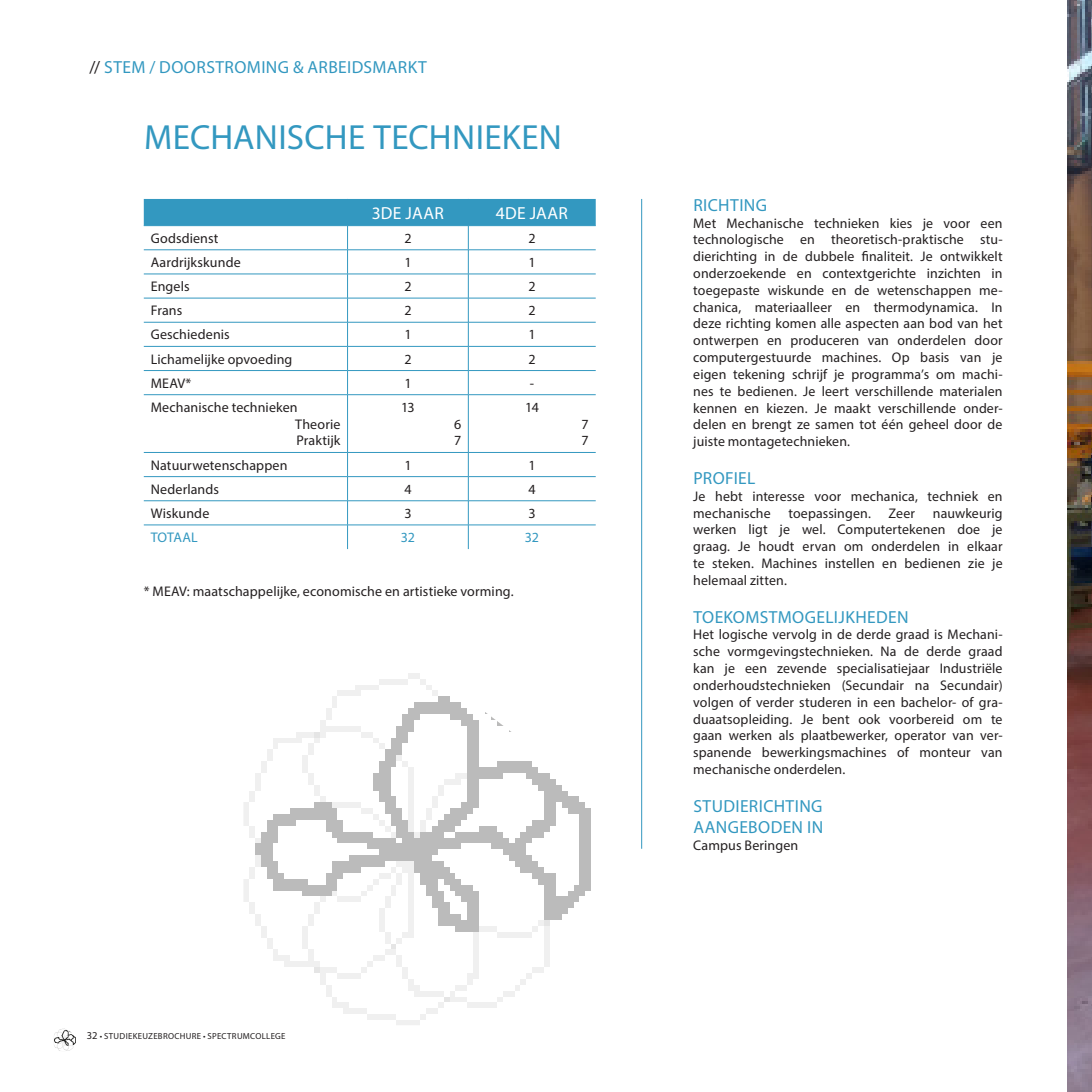
<style>
.page{position:relative;width:1092px;height:1092px;background:#fff}
.page>*{position:absolute;margin:0;border:0;box-sizing:border-box;transform-origin:0 0}
.t1{font:35px "Myriad Pro";letter-spacing:.005em;color:#3398c0}
.t2{font:17.5px "Myriad Pro";letter-spacing:.025em;color:#3398c0}
.t3{font:17.5px "Myriad Pro";letter-spacing:.015em;color:#fff}
.t4{font:14px/16.8px "Myriad Pro";letter-spacing:.01em;color:#231f20;text-align:justify}
.t5{font:14px "Myriad Pro";letter-spacing:-.01em;color:#3398c0}
.t6{font:8.75px "Myriad Pro";letter-spacing:.035em;color:#231f20}
.s1{color:#231f20}
.s2{font-size:10.5px}
</style>
<div class="page">
<img style="left:54px;top:1028px;width:22px;height:23px">
<hr style="left:641px;top:199px;width:1px;height:649px;background:#3398c0">
<svg style="left:144px;top:199px;width:451px;height:195px"></svg>
<hr style="left:144px;top:394px;width:203px;height:1px;background:#3398c0">
<hr style="left:347px;top:394px;width:121px;height:1px;background:#3398c0">
<hr style="left:347px;top:395px;width:1px;height:57px;background:#3398c0">
<hr style="left:468px;top:394px;width:127px;height:1px;background:#3398c0">
<hr style="left:468px;top:395px;width:1px;height:57px;background:#3398c0">
<hr style="left:144px;top:500px;width:203px;height:1px;background:#3398c0">
<hr style="left:347px;top:500px;width:121px;height:1px;background:#3398c0">
<hr style="left:468px;top:500px;width:127px;height:1px;background:#3398c0">
<hr style="left:144px;top:524px;width:203px;height:1px;background:#3398c0">
<hr style="left:347px;top:524px;width:121px;height:1px;background:#3398c0">
<hr style="left:468px;top:524px;width:127px;height:1px;background:#3398c0">
<hr style="left:144px;top:452px;width:203px;height:1px;background:#3398c0">
<hr style="left:347px;top:452px;width:121px;height:1px;background:#3398c0">
<svg style="left:347px;top:452px;width:1px;height:97px"></svg>
<hr style="left:468px;top:452px;width:127px;height:1px;background:#3398c0">
<svg style="left:468px;top:452px;width:1px;height:97px"></svg>
<hr style="left:144px;top:476px;width:203px;height:1px;background:#3398c0">
<hr style="left:347px;top:476px;width:121px;height:1px;background:#3398c0">
<hr style="left:468px;top:476px;width:127px;height:1px;background:#3398c0">
<img style="left:1067px;top:0;width:24px;height:1091px">
<p class="t2" style="left:89px;top:57px;width:339px"><span class="s1">//</span> STEM / DOORSTROMING &amp; ARBEIDSMARKT</p>
<p class="t1" style="left:144px;top:116px;width:419px">MECHANISCHE TECHNIEKEN</p>
<p class="t3" style="left:372px;top:202px;width:73px">3DE JAAR</p>
<p class="t3" style="left:496px;top:202px;width:74px">4DE JAAR</p>
<p class="t4" style="left:151px;top:229px;width:69px">Godsdienst</p>
<p class="t4" style="left:404px;top:229px;width:9px">2</p>
<p class="t4" style="left:528px;top:229px;width:9px">2</p>
<p class="t4" style="left:151px;top:253px;width:91px">Aardrijkskunde</p>
<p class="t4" style="left:404px;top:253px;width:9px">1</p>
<p class="t4" style="left:528px;top:253px;width:9px">1</p>
<p class="t4" style="left:151px;top:278px;width:40px">Engels</p>
<p class="t4" style="left:404px;top:278px;width:9px">2</p>
<p class="t4" style="left:528px;top:278px;width:9px">2</p>
<p class="t4" style="left:151px;top:302px;width:33px">Frans</p>
<p class="t4" style="left:404px;top:302px;width:9px">2</p>
<p class="t4" style="left:528px;top:302px;width:9px">2</p>
<p class="t4" style="left:151px;top:326px;width:80px">Geschiedenis</p>
<p class="t4" style="left:404px;top:326px;width:9px">1</p>
<p class="t4" style="left:528px;top:326px;width:9px">1</p>
<p class="t4" style="left:151px;top:350px;width:143px">Lichamelijke opvoeding</p>
<p class="t4" style="left:404px;top:350px;width:9px">2</p>
<p class="t4" style="left:528px;top:350px;width:9px">2</p>
<p class="t4" style="left:151px;top:374px;width:42px">MEAV*</p>
<p class="t4" style="left:404px;top:374px;width:9px">1</p>
<p class="t4" style="left:530px;top:374px;width:6px">-</p>
<p class="t4" style="left:151px;top:398px;width:148px">Mechanische technieken</p>
<p class="t4" style="left:295px;top:415px;width:47px">Theorie</p>
<p class="t4" style="left:296px;top:432px;width:46px">Praktijk</p>
<p class="t4" style="left:401px;top:398px;width:15px">13</p>
<p class="t4" style="left:525px;top:398px;width:15px">14</p>
<p class="t4" style="left:454px;top:415px;width:9px">6</p>
<p class="t4" style="left:454px;top:432px;width:9px">7</p>
<p class="t4" style="left:151px;top:456px;width:138px">Natuurwetenschappen</p>
<p class="t4" style="left:404px;top:456px;width:9px">1</p>
<p class="t4" style="left:528px;top:456px;width:9px">1</p>
<p class="t4" style="left:151px;top:480px;width:70px">Nederlands</p>
<p class="t4" style="left:404px;top:480px;width:9px">4</p>
<p class="t4" style="left:528px;top:480px;width:9px">4</p>
<p class="t4" style="left:151px;top:504px;width:60px">Wiskunde</p>
<p class="t4" style="left:404px;top:504px;width:9px">3</p>
<p class="t4" style="left:528px;top:504px;width:9px">3</p>
<p class="t5" style="left:151px;top:528px;width:48px">TOTAAL</p>
<p class="t5" style="left:401px;top:528px;width:16px">32</p>
<p class="t5" style="left:525px;top:528px;width:16px">32</p>
<p class="t4" style="left:581px;top:415px;width:9px">7</p>
<p class="t4" style="left:581px;top:432px;width:9px">7</p>
<p class="t4" style="left:144px;top:582px;width:371px">* MEAV: maatschappelijke, economische en artistieke vorming.</p>
<p class="t6" style="left:87px;top:1031px;width:200px"><span class="s2">32</span> • STUDIEKEUZEBROCHURE • SPECTRUMCOLLEGE</p>
<p class="t2" style="left:693px;top:194px;width:75px">RICHTING</p>
<p class="t4" style="left:693px;top:214px;width:311px">Met Mechanische technieken kies je voor een technologische en theoretisch-praktische stu&shy;dierichting in de dubbele finaliteit. Je ontwikkelt onderzoekende en contextgerichte inzichten in toegepaste wiskunde en de wetenschappen me&shy;chanica, materiaalleer en thermodynamica. In deze richting komen alle aspecten aan bod van het ontwerpen en produceren van onderdelen door computergestuurde machines. Op basis van je eigen tekening schrijf je programma’s om machi&shy;nes te bedienen. Je leert verschillende materialen kennen en kiezen. Je maakt verschillende onder&shy;delen en brengt ze samen tot één geheel door de juiste montagetechnieken.</p>
<p class="t2" style="left:693px;top:467px;width:63px">PROFIEL</p>
<p class="t4" style="left:693px;top:487px;width:311px">Je hebt interesse voor mechanica, techniek en mechanische</p>
<p class="t4" style="left:693px;top:504px;width:311px;text-indent:239px">nauwkeurig werken ligt je wel. Computertekenen doe je graag. Je houdt ervan om onderdelen in elkaar te steken. Machines instellen en bedienen zie je helemaal zitten.</p>
<p class="t2" style="left:693px;top:606px;width:217px">TOEKOMSTMOGELIJKHEDEN</p>
<p class="t4" style="left:693px;top:626px;width:311px">Het logische vervolg in de derde graad is Mechani&shy;sche vormgevingstechnieken. Na de derde graad kan je een zevende specialisatiejaar Industriële onderhoudstechnieken (Secundair na Secundair) volgen of verder studeren in een bachelor- of gra&shy;duaatsopleiding. Je bent ook voorbereid om te gaan werken als plaatbewerker, operator van ver&shy;spanende bewerkingsmachines of monteur van mechanische onderdelen.</p>
<p class="t2" style="left:693px;top:795px;width:131px">STUDIERICHTING</p>
<p class="t2" style="left:693px;top:816px;width:131px">AANGEBODEN IN</p>
<p class="t4" style="left:693px;top:836px;width:107px">Campus Beringen</p>
<p class="t4" style="left:788px;top:504px;width:84px">toepassingen.</p>
<p class="t4" style="left:888px;top:504px;width:28px">Zeer</p>
</div>
